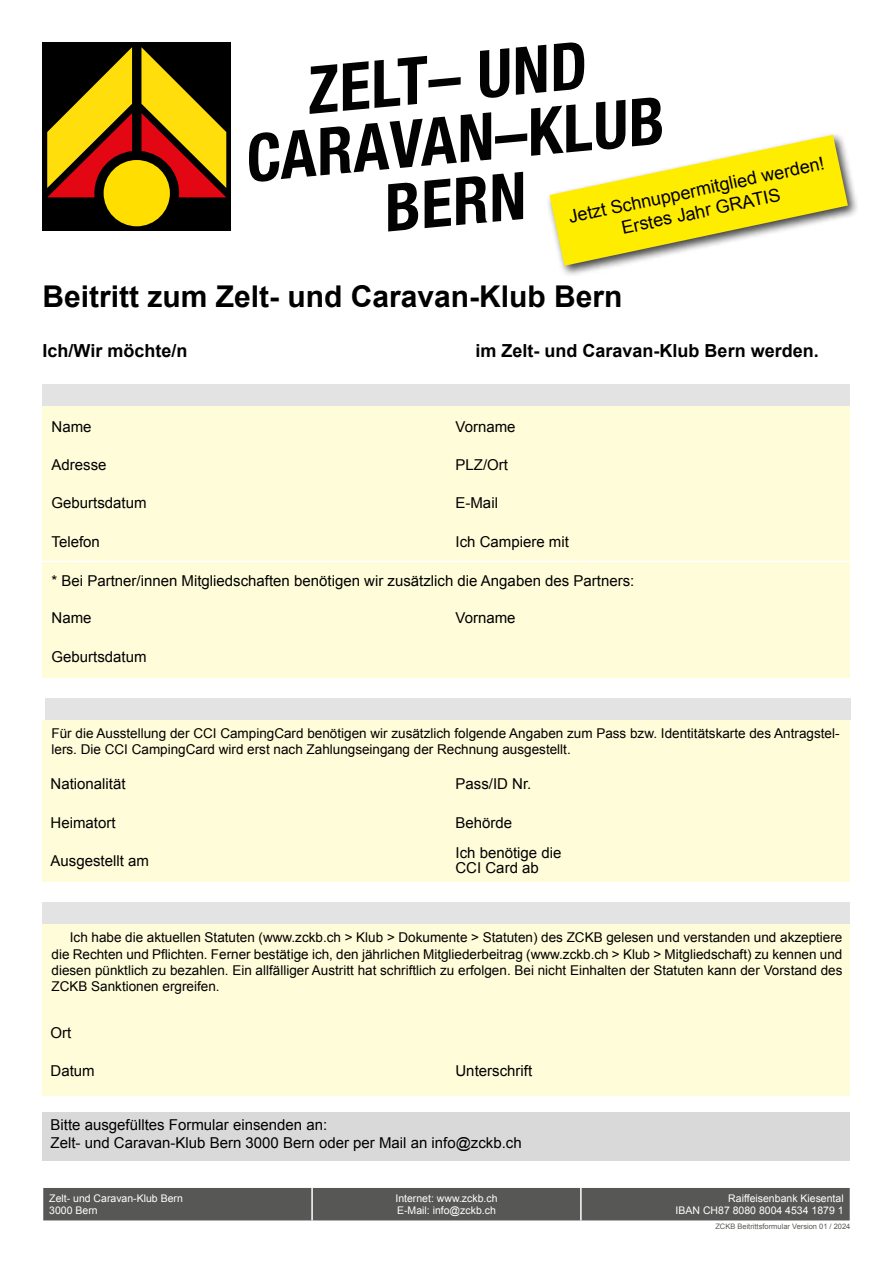
<style>
.page{position:relative;width:893px;height:1263px;background:#fff}
.page>*{position:absolute;margin:0;border:0;box-sizing:border-box;transform-origin:0 0}
.t1{font:700 30px "Arial";color:#000}
.t2{font:700 18px "Arial";color:#000}
.t3{font:18px/21.6px "Arial";color:#000;text-align:center}
.t4{font:15px/30.8px "Arial";color:#000}
.t5{font:13.5px/16.2px "Arial";color:#000}
.t6{font:10.5px/12.6px "Arial";color:#fff}
.t7{font:7.5px "Arial";color:#575756}
</style>
<div class="page">
<div style="left:43px;top:924px;width:807px;height:172px;background:#fffcd9"></div>
<div style="left:43px;top:405px;width:807px;height:272px;background:#fffcd9"></div>
<div style="left:43px;top:720px;width:807px;height:161px;background:#fffcd9"></div>
<div style="left:43px;top:1188px;width:807px;height:32px;background:#575756"></div>
<hr style="left:311px;top:1188px;width:2px;height:32px;background:#fff">
<hr style="left:580px;top:1188px;width:2px;height:32px;background:#fff">
<div style="left:43px;top:43px;width:188px;height:188px;background:#000"></div>
<div style="left:104px;top:160px;width:66px;height:66px;background:#ffde00;border-radius:50%"></div>
<svg style="left:47px;top:47px;width:85px;height:150px"></svg>
<svg style="left:141px;top:47px;width:85px;height:150px"></svg>
<div style="left:43px;top:1112px;width:807px;height:48px;background:#d9d9d9"></div>
<hr style="left:38px;top:561px;width:815px;height:1px;background:#fff">
<div style="left:43px;top:384px;width:807px;height:21px;background:#e3e3e3"></div>
<div style="left:45px;top:699px;width:805px;height:21px;background:#e3e3e3"></div>
<div style="left:43px;top:903px;width:807px;height:21px;background:#e3e3e3"></div>
<div style="left:546px;top:131px;width:313px;height:147px;background:#000;opacity:.75"></div>
<svg style="left:249px;top:42px;width:599px;height:224px"></svg>
<h2 class="t3" style="left:567px;top:207px;width:263px;rotate:-12deg">Jetzt Schnuppermitglied werden!<br>Erstes Jahr GRATIS</h2>
<h1 class="t1" style="left:43px;top:277px;width:582px">Beitritt zum Zelt- und Caravan-Klub Bern</h1>
<h2 class="t2" style="left:43px;top:338px;width:146px">Ich/Wir möchte/n</h2>
<h2 class="t2" style="left:476px;top:338px;width:345px">im Zelt- und Caravan-Klub Bern werden.</h2>
<p class="t4" style="left:52px;top:411px;width:42px">Name</p>
<p class="t4" style="left:455px;top:411px;width:62px">Vorname</p>
<p class="t4" style="left:52px;top:450px;width:57px">Adresse</p>
<p class="t4" style="left:455px;top:450px;width:54px">PLZ/Ort</p>
<p class="t4" style="left:52px;top:488px;width:97px">Geburtsdatum</p>
<p class="t4" style="left:455px;top:488px;width:44px">E-Mail</p>
<p class="t4" style="left:52px;top:526px;width:50px">Telefon</p>
<p class="t4" style="left:455px;top:526px;width:115px">Ich Campiere mit</p>
<p class="t4" style="left:52px;top:565px;width:584px">* Bei Partner/innen Mitgliedschaften benötigen wir zusätzlich die Angaben des Partners:</p>
<p class="t4" style="left:52px;top:603px;width:42px">Name</p>
<p class="t4" style="left:455px;top:603px;width:62px">Vorname</p>
<p class="t4" style="left:52px;top:641px;width:97px">Geburtsdatum</p>
<p class="t5" style="left:52px;top:725px;width:789px">Für die Ausstellung der CCI CampingCard benötigen wir zusätzlich folgende Angaben zum Pass bzw. Identitätskarte des Antragstel&shy;lers. Die CCI CampingCard wird erst nach Zahlungseingang der Rechnung ausgestellt.</p>
<p class="t4" style="left:51px;top:769px;width:77px">Nationalität</p>
<p class="t4" style="left:455px;top:769px;width:77px">Pass/ID Nr.</p>
<p class="t4" style="left:51px;top:807px;width:67px">Heimatort</p>
<p class="t4" style="left:455px;top:807px;width:107px">Behörde<br>Ich benötige die</p>
<p class="t4" style="left:455px;top:853px;width:85px">CCI Card ab</p>
<p class="t4" style="left:51px;top:845px;width:100px">Ausgestellt am</p>
<p class="t5" style="left:52px;top:930px;width:792px;text-align:justify;text-indent:18px">Ich habe die aktuellen Statuten (www.zckb.ch &gt; Klub &gt; Dokumente &gt; Statuten) des ZCKB gelesen und verstanden und akzeptiere die Rechten und Pflichten. Ferner bestätige ich, den jährlichen Mitgliederbeitrag (www.zckb.ch &gt; Klub &gt; Mitgliedschaft) zu kennen und diesen pünktlich zu bezahlen. Ein allfälliger Austritt hat schriftlich zu erfolgen. Bei nicht Einhalten der Statuten kann der Vorstand des ZCKB Sanktionen ergreifen.</p>
<p class="t4" style="left:51px;top:1017px;width:22px">Ort</p>
<p class="t4" style="left:51px;top:1056px;width:46px">Datum</p>
<p class="t4" style="left:455px;top:1056px;width:78px">Unterschrift</p>
<p class="t4" style="left:51px;top:1116px;width:473px;line-height:18px">Bitte ausgefülltes Formular einsenden an:<br>Zelt- und Caravan-Klub Bern 3000 Bern oder per Mail an info@zckb.ch</p>
<p class="t6" style="left:49px;top:1192px;width:135px">Zelt- und Caravan-Klub Bern<br>3000 Bern</p>
<p class="t6" style="left:395px;top:1192px;width:104px">Internet: www.zckb.ch<br>E-Mail: info@zckb.ch</p>
<p class="t6" style="left:676px;top:1192px;width:170px;text-align:right">Raiffeisenbank Kiesental<br>IBAN CH87 8080 8004 4534 1879 1</p>
<p class="t7" style="left:715px;top:1221px;width:137px">ZCKB Beitrittsformular Version 01 / 2024</p>
</div>
